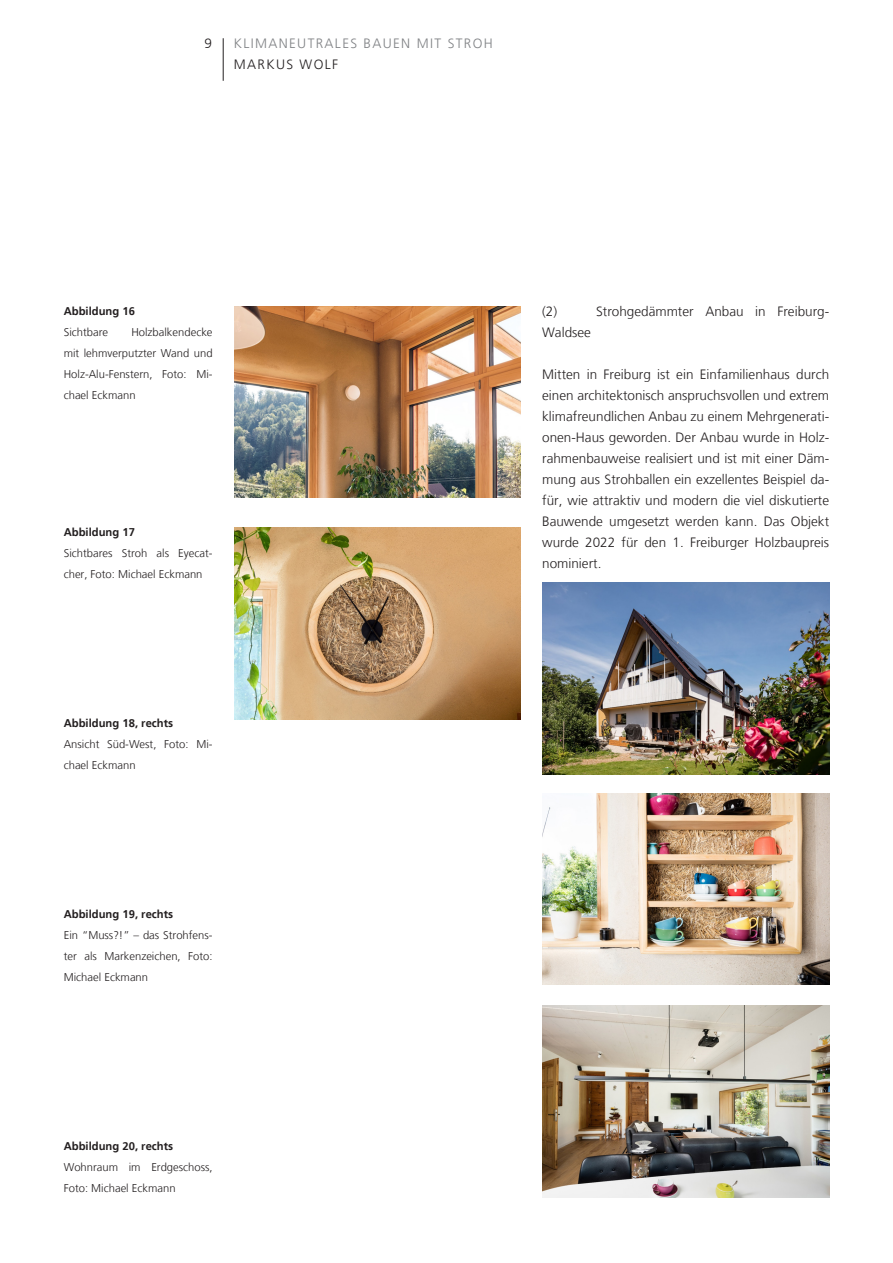
<style>
.page{position:relative;width:893px;height:1263px;background:#fff}
.page>*{position:absolute;margin:0;border:0;box-sizing:border-box;transform-origin:0 0}
.t1{font:300 13.5px/21px "Frutiger LT";color:#231f20;text-align:justify}
.t2{font:300 13.5px "Frutiger LT";letter-spacing:.1em;color:#808285}
.t3{font:300 13.5px "Frutiger LT";letter-spacing:.1em;color:#231f20}
.t4{font:300 11.25px/21px "Frutiger LT";color:#231f20}
.t5{font:700 11.25px "Frutiger LT";color:#231f20}
</style>
<div class="page">
<img style="left:234px;top:306px;width:287px;height:192px">
<img style="left:234px;top:527px;width:287px;height:192px">
<img style="left:542px;top:793px;width:287px;height:192px">
<img style="left:542px;top:1005px;width:287px;height:192px">
<img style="left:542px;top:583px;width:287px;height:191px">
<hr style="left:223px;top:38px;width:1px;height:43px;background:#231f20">
<p class="t1" style="left:204px;top:33px;width:9px">9</p>
<p class="t2" style="left:234px;top:36px;width:260px">KLIMANEUTRALES BAUEN MIT STROH</p>
<p class="t3" style="left:234px;top:57px;width:106px">MARKUS WOLF</p>
<p class="t5" style="left:64px;top:304px;width:73px">Abbildung 16</p>
<p class="t4" style="left:64px;top:321px;width:46px">Sichtbare</p>
<p class="t4" style="left:64px;top:321px;width:150px;text-align:justify;text-indent:68px">Holzbalkendecke mit lehmverputzter Wand und Holz-Alu-Fenstern, Foto: Mi&shy;chael Eckmann</p>
<p class="t5" style="left:64px;top:525px;width:73px">Abbildung 17</p>
<p class="t4" style="left:64px;top:542px;width:150px">Sichtbares Stroh als Eyecat&shy;cher, Foto: Michael Eckmann</p>
<p class="t5" style="left:64px;top:717px;width:111px">Abbildung 18, rechts</p>
<p class="t4" style="left:64px;top:734px;width:150px">Ansicht Süd-West, Foto: Mi&shy;chael Eckmann</p>
<p class="t5" style="left:64px;top:907px;width:111px">Abbildung 19, rechts</p>
<p class="t4" style="left:64px;top:924px;width:150px;text-align:justify">Ein “Muss?!” – das Strohfens&shy;ter als Markenzeichen, Foto:<br>Michael Eckmann</p>
<p class="t5" style="left:64px;top:1140px;width:111px">Abbildung 20, rechts</p>
<p class="t4" style="left:64px;top:1157px;width:150px">Wohnraum im Erdgeschoss,<br>Foto: Michael Eckmann</p>
<p class="t1" style="left:542px;top:301px;width:17px">(2)</p>
<p class="t1" style="left:596px;top:301px;width:235px">Strohgedämmter Anbau in Freiburg-</p>
<p class="t1" style="left:542px;top:322px;width:50px">Waldsee</p>
<p class="t1" style="left:542px;top:364px;width:289px">Mitten in Freiburg ist ein Einfamilienhaus durch einen architektonisch anspruchsvollen und extrem klimafreundlichen Anbau zu einem Mehrgenerati&shy;onen-Haus geworden. Der Anbau wurde in Holz&shy;rahmenbauweise realisiert und ist mit einer Däm&shy;mung aus Strohballen ein exzellentes Beispiel da&shy;für, wie attraktiv und modern die viel diskutierte Bauwende umgesetzt werden kann. Das Objekt wurde 2022 für den 1. Freiburger Holzbaupreis nominiert.</p>
</div>
